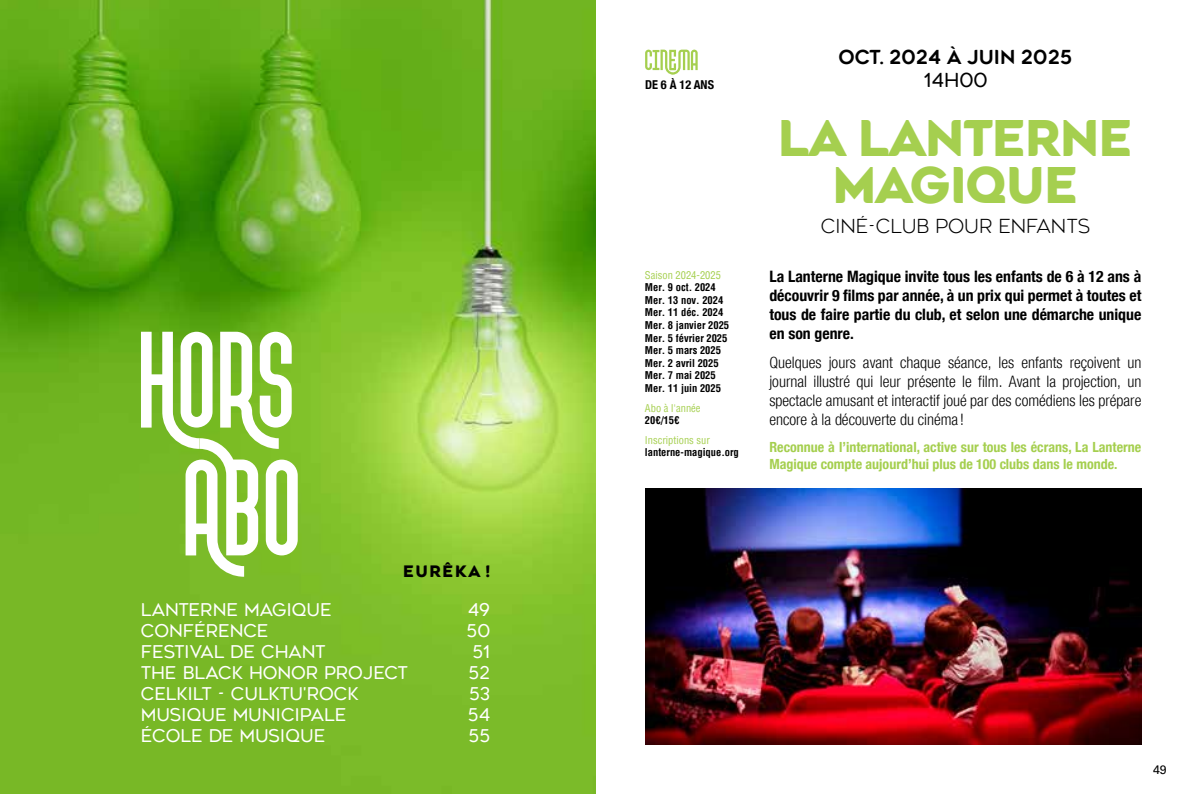
<style>
.page{position:relative;width:1191px;height:794px;background:#fff}
.page>*{position:absolute;margin:0;border:0;box-sizing:border-box;transform-origin:0 0}
.t1{font:700 49px/47.2px "Agenor";letter-spacing:-.02em;color:#a5cf4f;text-align:center}
.t2{font:100 19.25px "Agenor";color:#000}
.t3{font:19.25px "Agenor";color:#000}
.t4{font:300 19.25px "Agenor";color:#000}
.t5{font:300 17.5px "Agenor";color:#fff}
.t6{font:300 condensed 15.75px/18.9px "Helvetica Neue";color:#000;text-align:justify}
.t7{font:700 condensed 15.75px/18.9px "Helvetica Neue";color:#000;text-align:justify}
.t8{font:700 15.75px "Agenor";letter-spacing:.1em;color:#000}
.t9{font:700 condensed 14px/16.8px "Helvetica Neue";color:#a5cf4f}
.t10{font:700 condensed 12.25px "Helvetica Neue";color:#000}
.t11{font:12.25px "Univers LT Std";color:#000}
.t12{font:700 condensed 10.5px/12.6px "Helvetica";color:#000}
.t13{font:condensed 10.5px "Helvetica";color:#a5cf4f}
</style>
<div class="page">
<img style="left:0;top:0;width:595px;height:794px">
<svg style="left:141px;top:332px;width:157px;height:245px"></svg>
<svg style="left:645px;top:50px;width:52px;height:25px"></svg>
<img style="left:645px;top:488px;width:496px;height:256px">
<p class="t8" style="left:403px;top:561px;width:89px">EURÊKA !</p>
<p class="t5" style="left:141px;top:599px;width:192px">LANTERNE MAGIQUE</p>
<p class="t5" style="left:468px;top:599px;width:24px">49</p>
<p class="t5" style="left:141px;top:620px;width:129px">CONFÉRENCE</p>
<p class="t5" style="left:466px;top:620px;width:25px">50</p>
<p class="t5" style="left:141px;top:641px;width:186px">FESTIVAL DE CHANT</p>
<p class="t5" style="left:472px;top:641px;width:19px">51</p>
<p class="t5" style="left:141px;top:662px;width:268px">THE BLACK HONOR PROJECT</p>
<p class="t5" style="left:468px;top:662px;width:23px">52</p>
<p class="t5" style="left:141px;top:683px;width:219px">CELKILT - CULKTU'ROCK</p>
<p class="t5" style="left:469px;top:683px;width:23px">53</p>
<p class="t5" style="left:141px;top:704px;width:207px">MUSIQUE MUNICIPALE</p>
<p class="t5" style="left:468px;top:704px;width:24px">54</p>
<p class="t5" style="left:141px;top:725px;width:186px">ÉCOLE DE MUSIQUE</p>
<p class="t5" style="left:468px;top:725px;width:23px">55</p>
<p class="t10" style="left:645px;top:78px;width:70px">DE 6 À 12 ANS</p>
<p class="t13" style="left:645px;top:268px;width:78px">Saison 2024-2025</p>
<p class="t12" style="left:645px;top:281px;width:86px">Mer. 9 oct. 2024<br>Mer. 13 nov. 2024<br>Mer. 11 déc. 2024<br>Mer. 8 janvier 2025<br>Mer. 5 février 2025<br>Mer. 5 mars 2025<br>Mer. 2 avril 2025<br>Mer. 7 mai 2025<br>Mer. 11 juin 2025</p>
<p class="t13" style="left:645px;top:401px;width:57px">Abo à l'année</p>
<p class="t12" style="left:645px;top:414px;width:36px">20€/15€</p>
<p class="t13" style="left:645px;top:433px;width:67px">Inscriptions sur</p>
<p class="t12" style="left:645px;top:446px;width:95px">lanterne-magique.org</p>
<p class="t3" style="left:838px;top:45px;width:235px">OCT. 2024 À JUIN 2025</p>
<p class="t4" style="left:923px;top:69px;width:66px">14H00</p>
<h1 class="t1" style="left:778px;top:117px;width:356px">LA LANTERNE<br>MAGIQUE</h1>
<p class="t2" style="left:820px;top:215px;width:271px">CINÉ-CLUB POUR ENFANTS</p>
<p class="t7" style="left:769px;top:267px;width:373px">La Lanterne Magique invite tous les enfants de 6 à 12 ans à découvrir 9 films par année, à un prix qui permet à toutes et tous de faire partie du club, et selon une démarche unique en son genre.</p>
<p class="t6" style="left:769px;top:353px;width:373px">Quelques jours avant chaque séance, les enfants reçoivent un journal illustré qui leur présente le film. Avant la projection, un spectacle amusant et interactif joué par des comédiens les prépare encore à la découverte du cinéma !</p>
<p class="t9" style="left:769px;top:438px;width:373px">Reconnue à l’international, active sur tous les écrans, La Lanterne<br>Magique compte aujourd’hui plus de 100 clubs dans le monde.</p>
<p class="t11" style="left:1153px;top:762px;width:15px">49</p>
</div>
